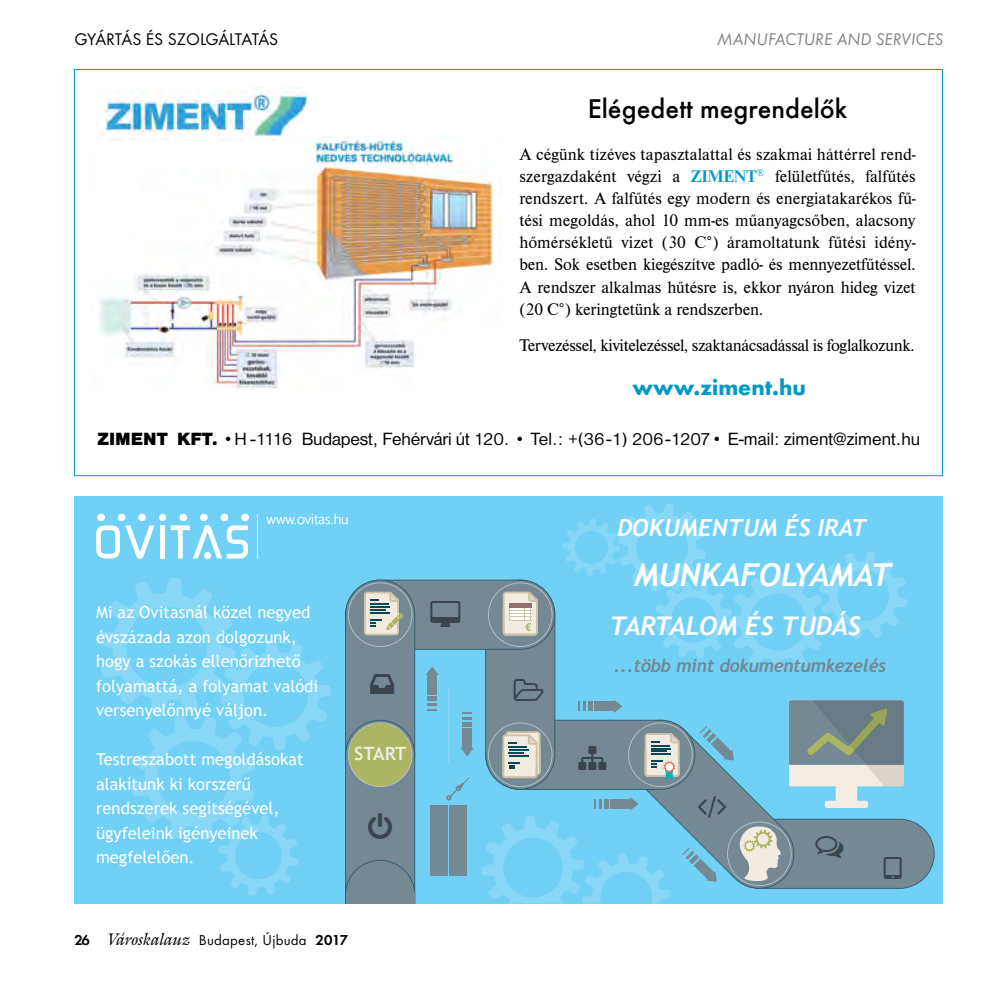
<style>
.page{position:relative;width:993px;height:993px;background:#fff}
.page>*{position:absolute;margin:0;border:0;box-sizing:border-box;transform-origin:0 0}
.t1{font:italic 700 31.5px "Trebuchet";color:#fff}
.t2{font:28.18px "Futura Med";color:#000}
.t3{font:italic 700 25.72px "Trebuchet";color:#fff}
.t4{font:italic 700 23.45px "Trebuchet";color:#fff}
.t5{font:700 22.75px "Futura Reg";color:#019ac6}
.t6{font:18.38px "Nimbus Sans DOT";letter-spacing:-.01em;color:#000}
.t7{font:700 18.38px "Trebuchet MS";letter-spacing:-.02em;color:#f2ebe1}
.t8{font:italic 18.03px "Trebuchet MS";color:#748994}
.t9{font:17.5px/22.1px "Nimbus Roman DOT";letter-spacing:-.025em;color:#000;text-align:justify}
.t10{font:italic 17.5px "Futura Reg";color:#808285}
.t11{font:17.5px "Futura Reg";letter-spacing:-.01em;color:#000}
.t12{font:16.62px/24.5px "Trebuchet MS";color:#fff}
.t13{font:14.88px "Futura Reg";letter-spacing:.015em;color:#000}
.t14{font:300 14px "Segoe UI";color:#fff}
.s1{font-weight:700;color:#019ac6}
.s2{font-family:"Nimbus Sans DOT Blac"}
.s3{font-family:"Nimbus Roman DOT"}
.s4{font-family:"Futura Dem"}
.s5{font-family:"Galliard HU Italic";font-size:16.62px}
</style>
<div class="page">
<img style="left:96px;top:136px;width:405px;height:252px">
<div style="left:97px;top:87px;width:211px;height:82px;background:#fff"></div>
<img style="left:100px;top:87px;width:208px;height:53px">
<div style="left:74px;top:496px;width:869px;height:407px;background:#70d0f6"></div>
<svg style="left:97px;top:577px;width:234px;height:318px"></svg>
<div style="left:160px;top:525px;width:5px;height:33px;background:#fff"></div>
<div style="left:159px;top:513px;width:7px;height:8px;background:#fff;border-radius:50%"></div>
<svg style="left:96px;top:516px;width:59px;height:42px"></svg>
<div style="left:138px;top:513px;width:8px;height:8px;background:#fff;border-radius:50%"></div>
<div style="left:118px;top:513px;width:7px;height:8px;background:#fff;border-radius:50%"></div>
<div style="left:97px;top:513px;width:8px;height:8px;background:#fff;border-radius:50%"></div>
<div style="left:204px;top:551px;width:7px;height:8px;background:#f5fbfe;border-radius:50%"></div>
<svg style="left:171px;top:513px;width:77px;height:45px"></svg>
<hr style="left:257px;top:513px;width:1px;height:45px;background:#fff">
<svg style="left:345px;top:503px;width:589px;height:400px"></svg>
<p class="t11" style="left:74px;top:28px;width:205px">GYÁRTÁS ÉS SZOLGÁLTATÁS</p>
<p class="t10" style="left:717px;top:28px;width:227px">MANUFACTURE AND SERVICES</p>
<p class="t2" style="left:587px;top:92px;width:261px">Elégedett megrendelők</p>
<p class="t9" style="left:519px;top:143px;width:397px">A cégünk tízéves tapasztalattal és szakmai háttérrel rend&shy;szergazdaként végzi a <span class="s1">ZIMENT</span><sup>®</sup> felületfűtés, falfűtés rendszert. A falfűtés egy modern és energiatakarékos fű&shy;tési megoldás, ahol 10 mm-es műanyagcsőben, alacsony hőmérsékletű vizet (30 C°) áramoltatunk fűtési idény&shy;ben. Sok esetben kiegészítve padló- és mennyezetfűtéssel.<br>A rendszer alkalmas hűtésre is, ekkor nyáron hideg vizet (20 C°) keringtetünk a rendszerben.</p>
<p class="t9" style="left:519px;top:334px;width:396px">Tervezéssel, kivitelezéssel, szaktanácsadással is foglalkozunk.</p>
<p class="t5" style="left:632px;top:373px;width:175px">www.ziment.hu</p>
<p class="t6" style="left:97px;top:428px;width:823px"><span class="s2">ZIMENT KFT.</span> <span class="s3">•</span>H -1116 Budapest, Fehérvári út 120. <span class="s3">•</span> Tel.: +(36-1) 206-1207<span class="s3">•</span> E-mail: ziment@ziment.hu</p>
<p class="t14" style="left:266px;top:507px;width:84px">www.ovitas.hu</p>
<p class="t12" style="left:96px;top:599px;width:223px">Mi az Ovitasnál közel negyed évszázada azon dolgozunk, hogy a szokás ellenőrizhető folyamattá, a folyamat valódi versenyelőnnyé váljon.</p>
<p class="t12" style="left:96px;top:746px;width:209px">Testreszabott megoldásokat alakítunk ki korszerű rendszerek segítségével, ügyfeleink igényeinek megfelelően.</p>
<p class="t7" style="left:354px;top:742px;width:54px">START</p>
<p class="t13" style="left:74px;top:930px;width:275px"><span class="s4">26</span> <span class="s5">Városkalauz</span> BUDAPEST, ÚJBUDA <span class="s4">2017</span></p>
<p class="t4" style="left:617px;top:512px;width:251px">DOKUMENTUM ÉS IRAT</p>
<p class="t1" style="left:634px;top:555px;width:259px">MUNKAFOLYAMAT</p>
<p class="t3" style="left:609px;top:609px;width:253px">TARTALOM ÉS TUDÁS</p>
<p class="t8" style="left:613px;top:654px;width:273px">...több mint dokumentumkezelés</p>
</div>
